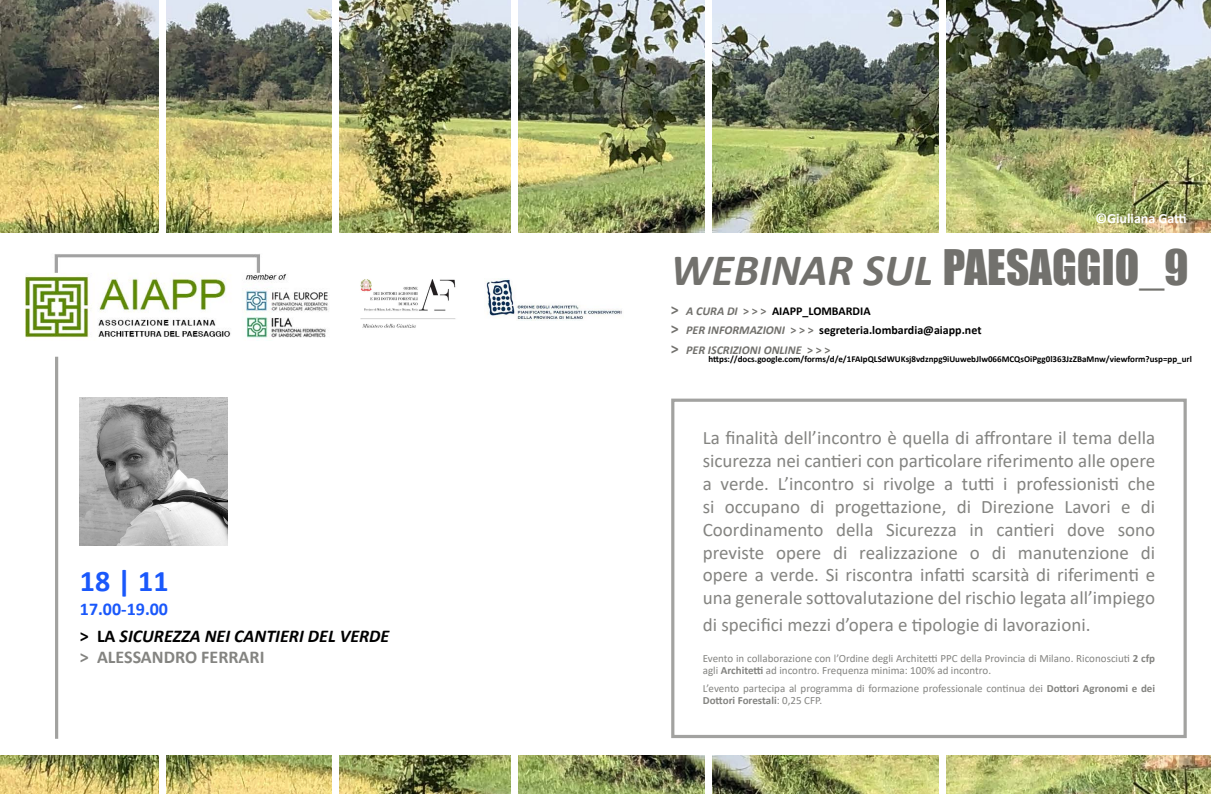
<style>
.page{position:relative;width:1211px;height:794px;background:#fff}
.page>*{position:absolute;margin:0;border:0;box-sizing:border-box;transform-origin:0 0}
.t1{font:45px "Impact";color:#72716d}
.t2{font:700 30px "Calibri";color:#1a58fb}
.t3{font:19px/22.8px "Calibri";color:#848481;text-align:justify}
.t4{font:italic 700 18px/26.4px "Calibri";color:#010000}
.t5{font:700 18px "Calibri";color:#848481}
.t6{font:700 14px "Calibri";color:#fff}
.t7{font:700 12px/19.2px "Calibri";color:#000}
.t8{font:11px/12px "Calibri";color:#848481}
.t9{font:700 9px "Calibri";color:#000}
.s1{font-style:normal;color:#1a58fb}
.s2{font-style:normal}
.s3{font-family:"Calibri";font-weight:700;font-style:italic}
.s4{font-size:16px;color:#72716d}
.s5{font-style:italic;color:#72716d}
.s6{color:#72716d}
.s7{font-weight:700}
</style>
<div class="page">
<img style="left:0;top:0;width:1210px;height:232px">
<img style="left:0;top:755px;width:1210px;height:38px">
<img style="left:80px;top:398px;width:148px;height:147px">
<img style="left:25px;top:254px;width:304px;height:84px">
<hr style="left:55px;top:356px;width:3px;height:382px;background:#a2a2a0">
<img style="left:360px;top:279px;width:96px;height:49px">
<img style="left:486px;top:278px;width:136px;height:43px">
<div style="left:671px;top:398px;width:515px;height:340px;border:3px solid #a2a2a0"></div>
<div style="left:160px;top:0;width:6px;height:235px;background:#fff"></div>
<div style="left:160px;top:755px;width:6px;height:38px;background:#fff"></div>
<div style="left:332px;top:0;width:6px;height:240px;background:#fff"></div>
<div style="left:332px;top:755px;width:6px;height:38px;background:#fff"></div>
<div style="left:511px;top:0;width:6px;height:240px;background:#fff"></div>
<div style="left:511px;top:755px;width:6px;height:38px;background:#fff"></div>
<div style="left:705px;top:0;width:6px;height:240px;background:#fff"></div>
<div style="left:705px;top:755px;width:6px;height:38px;background:#fff"></div>
<div style="left:939px;top:0;width:6px;height:235px;background:#fff"></div>
<div style="left:939px;top:755px;width:6px;height:38px;background:#fff"></div>
<h2 class="t2" style="left:80px;top:560px;width:90px">18 | 11</h2>
<p class="t4" style="left:80px;top:595px;width:311px"><span class="s1">17.00-19.00<br></span><span class="s2">&gt; LA</span> SICUREZZA NEI CANTIERI DEL VERDE</p>
<p class="t5" style="left:80px;top:644px;width:186px">&gt; ALESSANDRO FERRARI</p>
<p class="t6" style="left:1095px;top:208px;width:93px">©Giuliana Gatti</p>
<h1 class="t1" style="left:671px;top:232px;width:519px"><span class="s3">WEBINAR SUL</span> PAESAGGIO_9</h1>
<p class="t7" style="left:671px;top:301px;width:312px"><span class="s4">&gt;</span> <span class="s5">A CURA DI</span> <span class="s6">&gt; &gt; &gt;</span> AIAPP_LOMBARDIA<br><span class="s4">&gt;</span> <span class="s5">PER INFORMAZIONI</span> <span class="s6">&gt; &gt; &gt;</span> segreteria.lombardia@aiapp.net <span class="s4">&gt;</span> <span class="s5">PER ISCRIZIONI ONLINE</span> <span class="s6">&gt; &gt; &gt;</span></p>
<p class="t9" style="left:708px;top:352px;width:485px">https://docs.google.com/forms/d/e/1FAIpQLSdWUKsj8vdznpg9iUuwebJlw066MCQsOiPgg0l363JzZBaMnw/viewform?usp=pp_url</p>
<p class="t3" style="left:702px;top:426px;width:454px">La finalità dell’incontro è quella di affrontare il tema della sicurezza nei cantieri con particolare riferimento alle opere a verde. L’incontro si rivolge a tutti i professionisti che si occupano di progettazione, di Direzione Lavori e di Coordinamento della Sicurezza in cantieri dove sono previste opere di realizzazione o di manutenzione di opere a verde. Si riscontra infatti scarsità di riferimenti e una generale sottovalutazione del rischio legata all’impiego</p>
<p class="t3" style="left:702px;top:612px;width:389px">di specifici mezzi d’opera e tipologie di lavorazioni.</p>
<p class="t8" style="left:702px;top:651px;width:454px">Evento in collaborazione con l’Ordine degli Architetti PPC della Provincia di Milano. Riconosciuti <span class="s7">2 cfp </span>agli <span class="s7">Architetti</span> ad incontro. Frequenza minima: 100% ad incontro.</p>
<p class="t8" style="left:702px;top:681px;width:454px">L’evento partecipa al programma di formazione professionale continua dei <span class="s7">Dottori Agronomi e dei<br>Dottori Forestali</span>: 0,25 CFP.</p>
</div>
